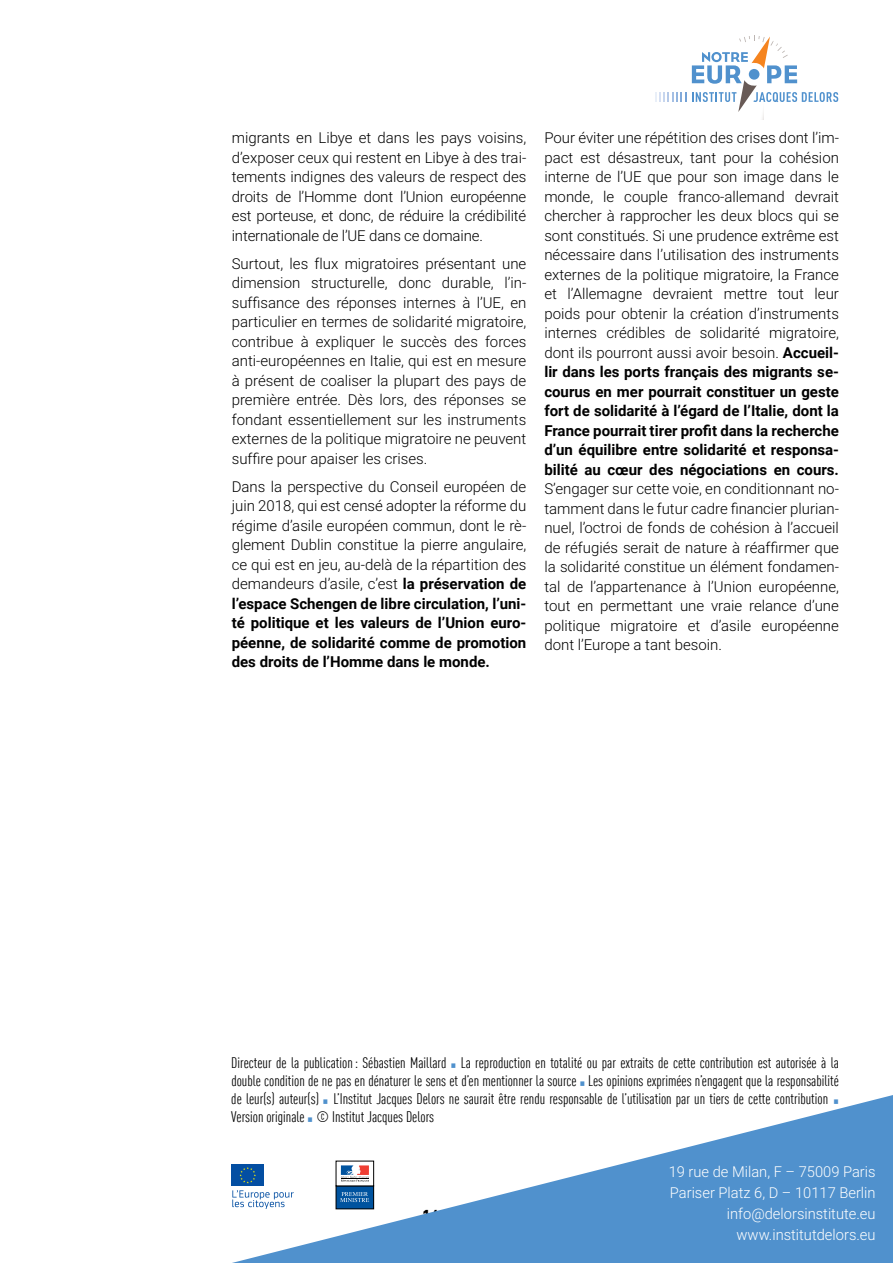
<style>
.page{position:relative;width:893px;height:1263px;background:#fff}
.page>*{position:absolute;margin:0;border:0;box-sizing:border-box;transform-origin:0 0}
.t1{font:300 15px/19.5px "Roboto";color:#000;text-align:justify}
.t2{font:condensed 15px/18px "DIN Offc Pro";color:#000;text-align:justify}
.t3{font:300 15px/21px "Roboto";color:#fff;text-align:right}
.s1{font-weight:700}
.s2{font-family:"DejaVu Serif Condensed";font-stretch:normal;font-size:9px;color:#5091cd}
</style>
<div class="page">
<svg style="left:655px;top:92px;width:31px;height:10px"></svg>
<svg style="left:692px;top:36px;width:146px;height:76px"></svg>
<svg style="left:232px;top:1095px;width:661px;height:168px;fill:#5091cd"></svg>
<div style="left:336px;top:1186px;width:38px;height:23px;background:#00539f"></div>
<div style="left:336px;top:1186px;width:38px;height:23px;border:1px solid #000"></div>
<div style="left:336px;top:1161px;width:38px;height:25px;background:#fff"></div>
<svg style="left:341px;top:1165px;width:28px;height:17px"></svg>
<svg style="left:340px;top:1192px;width:29px;height:10px"></svg>
<svg style="left:232px;top:1190px;width:62px;height:19px"></svg>
<div style="left:232px;top:1165px;width:32px;height:21px;background:#034ea2"></div>
<svg style="left:239px;top:1167px;width:17px;height:16px"></svg>
<p class="t1" style="left:232px;top:127px;width:296px">migrants en Libye et dans les pays voisins, d’exposer ceux qui restent en Libye à des trai&shy;tements indignes des valeurs de respect des droits de l’Homme dont l’Union européenne est porteuse, et donc, de réduire la crédibilité internationale de l’UE dans ce domaine.</p>
<p class="t1" style="left:232px;top:253px;width:296px">Surtout, les flux migratoires présentant une dimension structurelle, donc durable, l’in&shy;suffisance des réponses internes à l’UE, en particulier en termes de solidarité migratoire, contribue à expliquer le succès des forces anti-européennes en Italie, qui est en mesure à présent de coaliser la plupart des pays de première entrée. Dès lors, des réponses se fondant essentiellement sur les instruments externes de la politique migratoire ne peuvent suffire pour apaiser les crises.</p>
<p class="t1" style="left:232px;top:476px;width:296px">Dans la perspective du Conseil européen de juin 2018, qui est censé adopter la réforme du régime d’asile européen commun, dont le rè&shy;glement Dublin constitue la pierre angulaire, ce qui est en jeu, au-delà de la répartition des demandeurs d’asile, c’est <span class="s1">la préservation de l’espace Schengen de libre circulation, l’uni&shy;té politique et les valeurs de l’Union euro&shy;péenne, de solidarité comme de promotion des droits de l’Homme dans le monde.</span></p>
<p class="t1" style="left:544px;top:127px;width:296px">Pour éviter une répétition des crises dont l’im&shy;pact est désastreux, tant pour la cohésion interne de l’UE que pour son image dans le monde, le couple franco-allemand devrait chercher à rapprocher les deux blocs qui se sont constitués. Si une prudence extrême est nécessaire dans l’utilisation des instruments externes de la politique migratoire, la France et l’Allemagne devraient mettre tout leur poids pour obtenir la création d’instruments internes crédibles de solidarité migratoire, dont ils pourront aussi avoir besoin. <span class="s1">Accueil&shy;lir dans les ports français des migrants se&shy;courus en mer pourrait constituer un geste fort de solidarité à l’égard de l’Italie, dont la France pourrait tirer profit dans la recherche d’un équilibre entre solidarité et responsa&shy;bilité au cœur des négociations en cours.</span></p>
<p class="t1" style="left:544px;top:478px;width:296px">S’engager sur cette voie, en conditionnant no&shy;tamment dans le futur cadre financier plurian&shy;nuel, l’octroi de fonds de cohésion à l’accueil de réfugiés serait de nature à réaffirmer que la solidarité constitue un élément fondamen&shy;tal de l’appartenance à l’Union européenne, tout en permettant une vraie relance d’une politique migratoire et d’asile européenne dont l’Europe a tant besoin.</p>
<p class="t2" style="left:231px;top:1053px;width:609px">Directeur de la publication: Sébastien Maillard <span class="s2">▪</span> La reproduction en totalité ou par extraits de cette contribution est autorisée à la double condition de ne pas en dénaturer le sens et d’en mentionner la source <span class="s2">▪</span> Les opinions exprimées n’engagent que la responsabilité de leur(s) auteur(s) <span class="s2">▪</span> L’Institut Jacques Delors ne saurait être rendu responsable de l’utilisation par un tiers de cette contribution <span class="s2">▪ </span>Version originale <span class="s2">▪</span> © Institut Jacques Delors</p>
<p class="t3" style="left:669px;top:1160px;width:208px">19 rue de Milan, F – 75009 Paris<br>Pariser Platz 6, D – 10117 Berlin info@delorsinstitute.eu www.institutdelors.eu</p>
</div>
